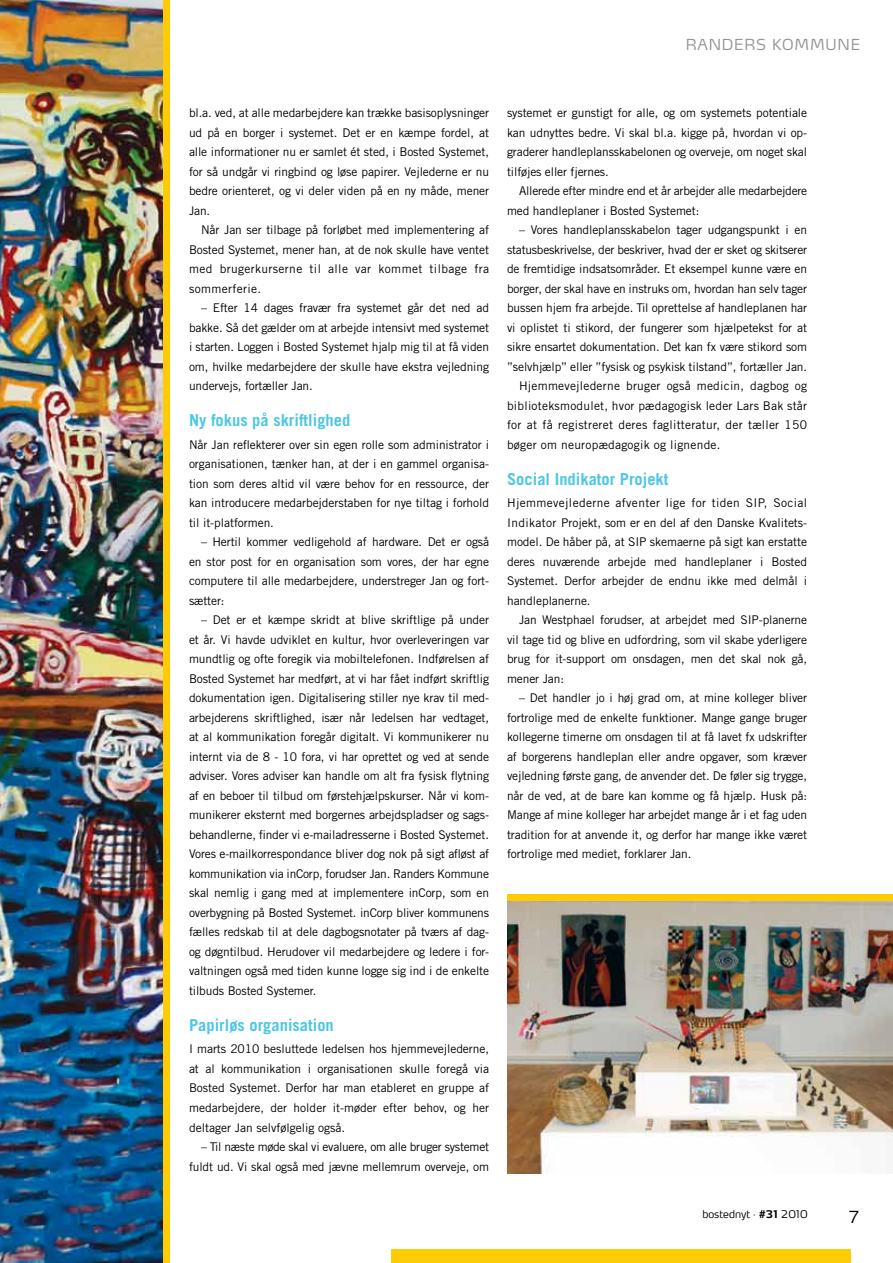
<style>
.page{position:relative;width:893px;height:1263px;background:#fff}
.page>*{position:absolute;margin:0;border:0;box-sizing:border-box;transform-origin:0 0}
.t1{font:700 16.5px "Trade Gothic LT Std";color:#4dc7e4}
.t2{font:300 16.5px "Max LF";color:#000}
.t3{font:300 15px "Max LF";letter-spacing:.05em;color:#939598}
.t4{font:12px/19.5px "Trade Gothic LT Std";letter-spacing:-.01em;color:#000;text-align:justify}
.t5{font:12px "Trade Gothic LT Std";letter-spacing:.02em;color:#000}
.t6{font:300 10.5px "Max LF";letter-spacing:.02em;color:#000}
.s1{font-weight:700}
</style>
<div class="page">
<div style="left:392px;top:1249px;width:458px;height:14px;background:#ffcb05"></div>
<img style="left:0;top:0;width:163px;height:1263px">
<div style="left:163px;top:0;width:7px;height:1263px;background:#ffcb05"></div>
<img style="left:508px;top:901px;width:385px;height:272px">
<div style="left:508px;top:894px;width:385px;height:7px;background:#ffcb05"></div>
<p class="t3" style="left:686px;top:36px;width:176px">RANDERS KOMMUNE</p>
<p class="t4" style="left:189px;top:103px;width:302px">bl.a. ved, at alle medarbejdere kan trække basisoplysninger ud på en borger i systemet. Det er en kæmpe fordel, at alle informationer nu er samlet ét sted, i Bosted Systemet, for så undgår vi ringbind og løse papirer. Vejlederne er nu bedre orienteret, og vi deler viden på en ny måde, mener Jan.</p>
<p class="t4" style="left:189px;top:220px;width:302px;text-indent:12px">Når Jan ser tilbage på forløbet med implementering af Bosted Systemet, mener han, at de nok skulle have ventet med brugerkurserne til alle var kommet tilbage fra sommerferie.</p>
<p class="t4" style="left:189px;top:298px;width:302px;text-indent:12px">– Efter 14 dages fravær fra systemet går det ned ad bakke. Så det gælder om at arbejde intensivt med systemet i starten. Loggen i Bosted Systemet hjalp mig til at få viden om, hvilke medarbejdere der skulle have ekstra vejledning undervejs, fortæller Jan.</p>
<h1 class="t1" style="left:189px;top:410px;width:163px">Ny fokus på skriftlighed</h1>
<p class="t4" style="left:189px;top:435px;width:302px">Når Jan reflekterer over sin egen rolle som administrator i organisationen, tænker han, at der i en gammel organisa&shy;tion som deres altid vil være behov for en ressource, der kan introducere medarbejderstaben for nye tiltag i forhold til it-platformen.</p>
<p class="t4" style="left:189px;top:532px;width:302px;text-indent:12px">– Hertil kommer vedligehold af hardware. Det er også en stor post for en organisation som vores, der har egne computere til alle medarbejdere, understreger Jan og fort&shy;sætter:</p>
<p class="t4" style="left:189px;top:610px;width:302px;text-indent:12px">– Det er et kæmpe skridt at blive skriftlige på under et år. Vi havde udviklet en kultur, hvor overleveringen var mundtlig og ofte foregik via mobiltelefonen. Indførelsen af Bosted Systemet har medført, at vi har fået indført skriftlig dokumentation igen. Digitalisering stiller nye krav til med&shy;arbejderens skriftlighed, især når ledelsen har vedtaget, at al kommunikation foregår digitalt. Vi kommunikerer nu internt via de 8 - 10 fora, vi har oprettet og ved at sende adviser. Vores adviser kan handle om alt fra fysisk flytning af en beboer til tilbud om førstehjælpskurser. Når vi kom&shy;munikerer eksternt med borgernes arbejdspladser og sags&shy;behandlerne, finder vi e-mailadresserne i Bosted Systemet.<br>Vores e-mailkorrespondance bliver dog nok på sigt afløst af kommunikation via inCorp, forudser Jan. Randers Kommune skal nemlig i gang med at implementere inCorp, som en overbygning på Bosted Systemet. inCorp bliver kommunens fælles redskab til at dele dagbogsnotater på tværs af dag&shy;og døgntilbud. Herudover vil medarbejdere og ledere i for&shy;valtningen også med tiden kunne logge sig ind i de enkelte tilbuds Bosted Systemer.</p>
<h1 class="t1" style="left:189px;top:1015px;width:146px">Papirløs organisation</h1>
<p class="t4" style="left:189px;top:1039px;width:302px">I marts 2010 besluttede ledelsen hos hjemmevejlederne, at al kommunikation i organisationen skulle foregå via Bosted Systemet. Derfor har man etableret en gruppe af medarbejdere, der holder it-møder efter behov, og her deltager Jan selvfølgelig også.</p>
<p class="t4" style="left:189px;top:1137px;width:302px;text-align:right">– Til næste møde skal vi evaluere, om alle bruger systemet fuldt ud. Vi skal også med jævne mellemrum overveje, om</p>
<p class="t4" style="left:507px;top:103px;width:302px">systemet er gunstigt for alle, og om systemets potentiale kan udnyttes bedre. Vi skal bl.a. kigge på, hvordan vi op&shy;graderer handleplansskabelonen og overveje, om noget skal tilføjes eller fjernes.</p>
<p class="t4" style="left:507px;top:181px;width:302px;text-indent:12px">Allerede efter mindre end et år arbejder alle medarbejdere med handleplaner i Bosted Systemet:</p>
<p class="t4" style="left:519px;top:220px;width:290px">– Vores handleplansskabelon tager udgangspunkt i en</p>
<p class="t4" style="left:507px;top:240px;width:302px">statusbeskrivelse, der beskriver, hvad der er sket og skitserer</p>
<p class="t4" style="left:507px;top:259px;width:302px">de fremtidige indsatsområder. Et eksempel kunne være en</p>
<p class="t4" style="left:507px;top:279px;width:301px">borger, der skal have en instruks om, hvordan han selv tager</p>
<p class="t4" style="left:507px;top:298px;width:302px">bussen hjem fra arbejde. Til oprettelse af handleplanen har</p>
<p class="t4" style="left:507px;top:318px;width:302px">vi oplistet ti stikord, der fungerer som hjælpetekst for at</p>
<p class="t4" style="left:507px;top:337px;width:302px">sikre ensartet dokumentation. Det kan fx være stikord som</p>
<p class="t4" style="left:507px;top:357px;width:301px">”selvhjælp” eller ”fysisk og psykisk tilstand”, fortæller Jan.</p>
<p class="t5" style="left:519px;top:379px;width:290px">Hjemmevejlederne bruger også medicin, dagbog og</p>
<p class="t5" style="left:507px;top:398px;width:302px">biblioteksmodulet, hvor pædagogisk leder Lars Bak står</p>
<p class="t5" style="left:507px;top:418px;width:302px">for at få registreret deres faglitteratur, der tæller 150</p>
<p class="t5" style="left:507px;top:437px;width:215px">bøger om neuropædagogik og lignende.</p>
<h1 class="t1" style="left:507px;top:469px;width:163px">Social Indikator Projekt</h1>
<p class="t4" style="left:507px;top:493px;width:302px">Hjemmevejlederne afventer lige for tiden SIP, Social Indikator Projekt, som er en del af den Danske Kvalitets&shy;model. De håber på, at SIP skemaerne på sigt kan erstatte deres nuværende arbejde med handleplaner i Bosted Systemet. Derfor arbejder de endnu ikke med delmål i handleplanerne.</p>
<p class="t4" style="left:507px;top:610px;width:302px;text-indent:12px">Jan Westphael forudser, at arbejdet med SIP-planerne vil tage tid og blive en udfordring, som vil skabe yderligere brug for it-support om onsdagen, men det skal nok gå, mener Jan:</p>
<p class="t4" style="left:507px;top:688px;width:302px;text-indent:12px">– Det handler jo i høj grad om, at mine kolleger bliver fortrolige med de enkelte funktioner. Mange gange bruger kollegerne timerne om onsdagen til at få lavet fx udskrifter af borgerens handleplan eller andre opgaver, som kræver vejledning første gang, de anvender det. De føler sig trygge, når de ved, at de bare kan komme og få hjælp. Husk på:<br>Mange af mine kolleger har arbejdet mange år i et fag uden tradition for at anvende it, og derfor har mange ikke været fortrolige med mediet, forklarer Jan.</p>
<p class="t6" style="left:702px;top:1207px;width:107px">BOSTEDNYT · <span class="s1">#31</span> 2010</p>
<h1 class="t2" style="left:849px;top:1206px;width:11px">7</h1>
</div>
